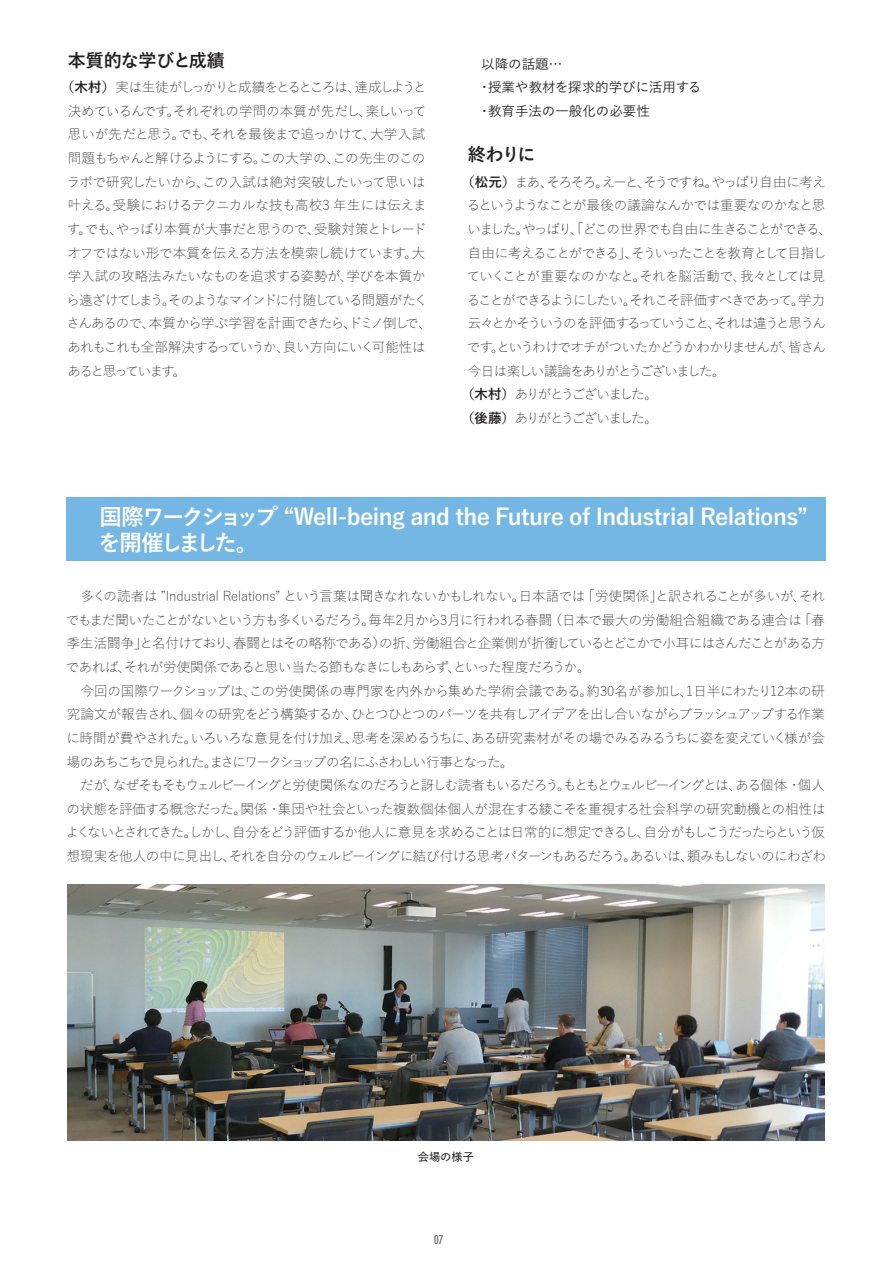
<style>
.page{position:relative;width:893px;height:1263px;background:#fff}
.page>*{position:absolute;margin:0;border:0;box-sizing:border-box;transform-origin:0 0}
.t1{font:700 22.5px/25.5px "Yu Go Pr 6 N";letter-spacing:-.025em;color:#fff}
.小見出し{font:700 18px "Yu Go Pr 6 N";letter-spacing:-.03em;color:#231f20}
.t2{font:300 13.5px/23.7px "Yu Go Pr 6 N";letter-spacing:-.075em;color:#231f20;text-align:justify}
.t3{font:300 13.5px/23.7px "Yu Go Pr 6 N";letter-spacing:-.055em;color:#231f20}
.t4{font:500 13.5px "Yu Go Pr 6 N";color:#231f20}
.t5{font:300 13.5px "Yu Go Pr 6 N";letter-spacing:-.135em;color:#231f20}
.t6{font:500 13.5px "Futura PT Cond";color:#6c6d70}
.t7{font:600 11.25px "Yu Go Pr 6 N";color:#231f20}
.s1{font-weight:700}
</style>
<div class="page">
<div style="left:67px;top:497px;width:759px;height:64px;background:#74b7e5"></div>
<img style="left:67px;top:885px;width:757px;height:255px">
<p class="小見出し" style="left:68px;top:50px;width:159px">本質的な学びと成績</p>
<p class="t3" style="left:66px;top:74px;width:367px;text-indent:-5px"><span class="s1">（木村）</span>実は生徒がしっかりと成績をとるところは、達成しようと決めているんです。それぞれの学問の本質が先だし、楽しいって思いが先だと思う。でも、それを最後まで追っかけて、大学入試問題もちゃんと解けるようにする。この大学の、この先生のこのラボで研究したいから、この入試は絶対突破したいって思いは叶える。受験におけるテクニカルな技も高校3 年生には伝えます。でも、やっぱり本質が大事だと思うので、受験対策とトレードオフではない形で本質を伝える方法を模索し続けています。大学入試の攻略法みたいなものを追求する姿勢が、学びを本質から遠ざけてしまう。そのようなマインドに付随している問題がたくさんあるので、本質から学ぶ学習を計画できたら、ドミノ倒しで、あれもこれも全部解決するっていうか、良い方向にいく可能性はあると思っています。</p>
<p class="t4" style="left:481px;top:51px;width:82px">以降の話題…</p>
<p class="t4" style="left:478px;top:75px;width:225px">・授業や教材を探求的学びに活用する</p>
<p class="t4" style="left:478px;top:98px;width:173px">・教育手法の一般化の必要性</p>
<p class="小見出し" style="left:468px;top:144px;width:69px">終わりに</p>
<p class="t2" style="left:467px;top:168px;width:367px;text-align:left;text-indent:-6px"><span class="s1">（松元）</span>まあ、そろそろ。えーと、そうですね。やっぱり自由に考えるというようなことが最後の議論なんかでは重要なのかなと思いました。やっぱり、「どこの世界でも自由に生きることができる、自由に考えることができる」、そういったことを教育として目指していくことが重要なのかなと。それを脳活動で、我々としては見ることができるようにしたい。それこそ評価すべきであって。学力云々とかそういうのを評価するっていうこと、それは違うと思うんです。というわけでオチがついたかどうかわかりませんが、皆さん今日は楽しい議論をありがとうございました。</p>
<p class="t5" style="left:461px;top:382px;width:198px"><span class="s1">（木村）</span>ありがとうございました。</p>
<p class="t5" style="left:461px;top:405px;width:198px"><span class="s1">（後藤）</span>ありがとうございました。</p>
<p class="t1" style="left:98px;top:505px;width:711px">国際ワークショップ “Well-being and the Future of Industrial Relations”を開催しました。</p>
<p class="t2" style="left:66px;top:582px;width:761px">　多くの読者は ”Industrial Relations” という言葉は聞きなれないかもしれない。日本語では「労使関係」と訳されることが多いが、それでもまだ聞いたことがないという方も多くいるだろう。毎年2月から3月に行われる春闘（日本で最大の労働組合組織である連合は「春季生活闘争」と名付けており、春闘とはその略称である）の折、労働組合と企業側が折衝しているとどこかで小耳にはさんだことがある方であれば、それが労使関係であると思い当たる節もなきにしもあらず、といった程度だろうか。</p>
<p class="t2" style="left:67px;top:677px;width:760px">　今回の国際ワークショップは、この労使関係の専門家を内外から集めた学術会議である。約30名が参加し、1日半にわたり12本の研究論文が報告され、個々の研究をどう構築するか、ひとつひとつのパーツを共有しアイデアを出し合いながらブラッシュアップする作業に時間が費やされた。いろいろな意見を付け加え、思考を深めるうちに、ある研究素材がその場でみるみるうちに姿を変えていく様が会場のあちこちで見られた。まさにワークショップの名にふさわしい行事となった。</p>
<p class="t2" style="left:66px;top:771px;width:762px">　だが、なぜそもそもウェルビーイングと労使関係なのだろうと訝しむ読者もいるだろう。もともとウェルビーイングとは、ある個体・個人の状態を評価する概念だった。関係・集団や社会といった複数個体個人が混在する綾こそを重視する社会科学の研究動機との相性はよくないとされてきた。しかし、自分をどう評価するか他人に意見を求めることは日常的に想定できるし、自分がもしこうだったらという仮想現実を他人の中に見出し、それを自分のウェルビーイングに結び付ける思考パターンもあるだろう。あるいは、頼みもしないのにわざわ</p>
<p class="t7" style="left:418px;top:1146px;width:58px">会場の様子</p>
<p class="t6" style="left:434px;top:1232px;width:11px">07</p>
</div>
